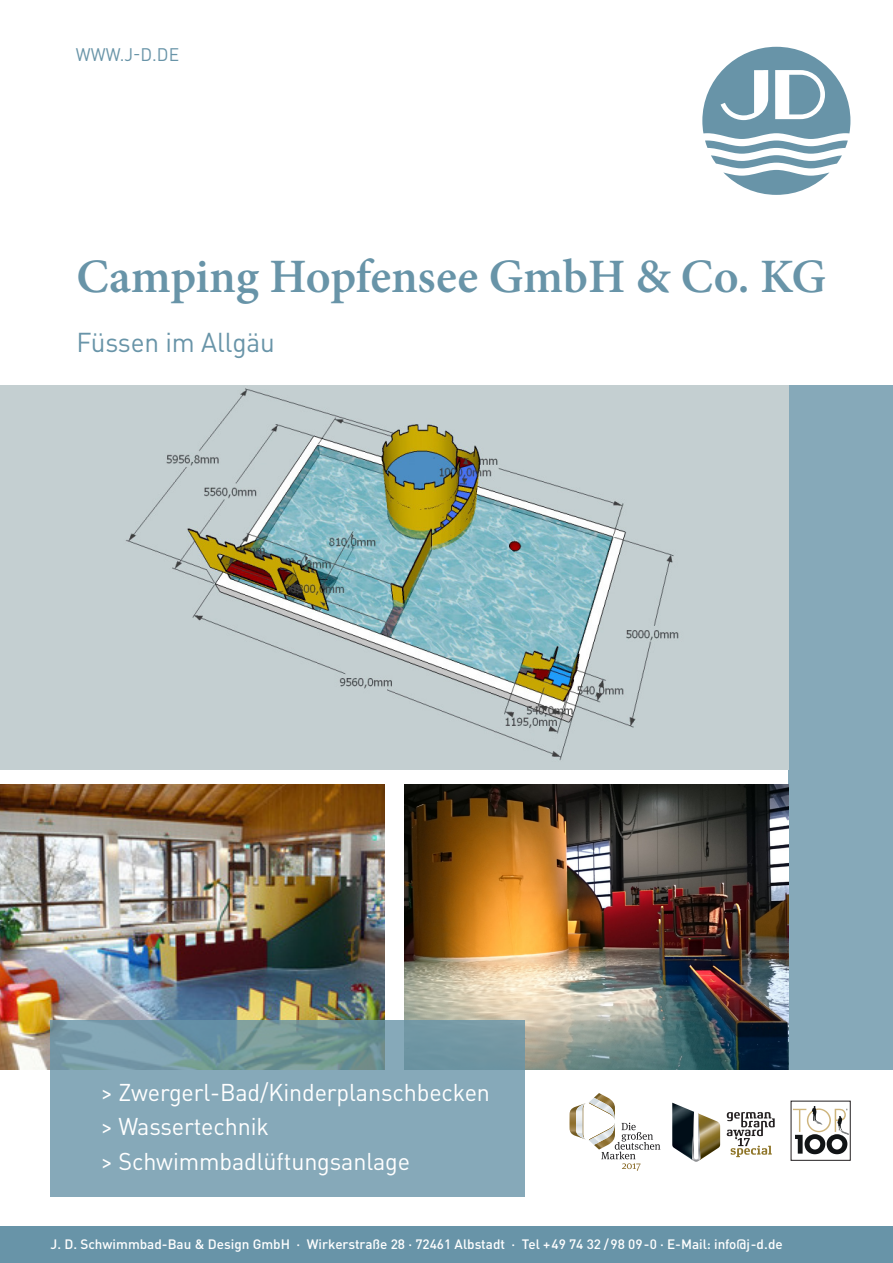
<style>
.page{position:relative;width:893px;height:1263px;background:#fff}
.page>*{position:absolute;margin:0;border:0;box-sizing:border-box;transform-origin:0 0}
.t1{font:600 48px "Minion Pro";letter-spacing:-.005em;color:#6894a8}
.t2{font:27px "DIN Pro";letter-spacing:-.005em;color:#6894a8}
.t3{font:24px/34.5px "DIN Pro";letter-spacing:-.005em;color:#fff}
.t4{font:18px "DIN Pro";color:#6894a8}
.t5{font:500 13.5px "DIN Pro";color:#fff}
</style>
<div class="page">
<div style="left:0;top:1227px;width:893px;height:36px;background:#6894a8"></div>
<div style="left:789px;top:385px;width:104px;height:684px;background:#86a9b9"></div>
<svg style="left:702px;top:47px;width:148px;height:148px"></svg>
<img style="left:0;top:385px;width:789px;height:385px">
<img style="left:404px;top:785px;width:385px;height:284px">
<img style="left:0;top:785px;width:384px;height:284px">
<svg style="left:51px;top:1020px;width:474px;height:177px;fill:#86a9b9"></svg>
<svg style="left:793px;top:1106px;width:55px;height:48px"></svg>
<img style="left:700px;top:1114px;width:20px;height:46px">
<img style="left:672px;top:1103px;width:22px;height:57px">
<svg style="left:692px;top:1112px;width:8px;height:49px"></svg>
<svg style="left:727px;top:1112px;width:48px;height:45px"></svg>
<img style="left:594px;top:1093px;width:14px;height:5px">
<svg style="left:569px;top:1098px;width:91px;height:73px"></svg>
<h3 class="t4" style="left:76px;top:42px;width:105px">WWW.J-D.DE</h3>
<h1 class="t1" style="left:77px;top:244px;width:751px">Camping Hopfensee GmbH &amp; Co. KG</h1>
<h2 class="t2" style="left:77px;top:324px;width:200px">Füssen im Allgäu</h2>
<h3 class="t3" style="left:101px;top:1074px;width:391px">&gt; Zwergerl-Bad/Kinderplanschbecken &gt; Wassertechnik<br>&gt; Schwimmbadlüftungsanlage</h3>
<p class="t5" style="left:51px;top:1235px;width:734px">J. D. Schwimmbad-Bau &amp; Design GmbH · Wirkerstraße 28 · 72461 Albstadt · Tel +49 74 32 /98 09-0 · E-Mail: info@j-d.de</p>
</div>
